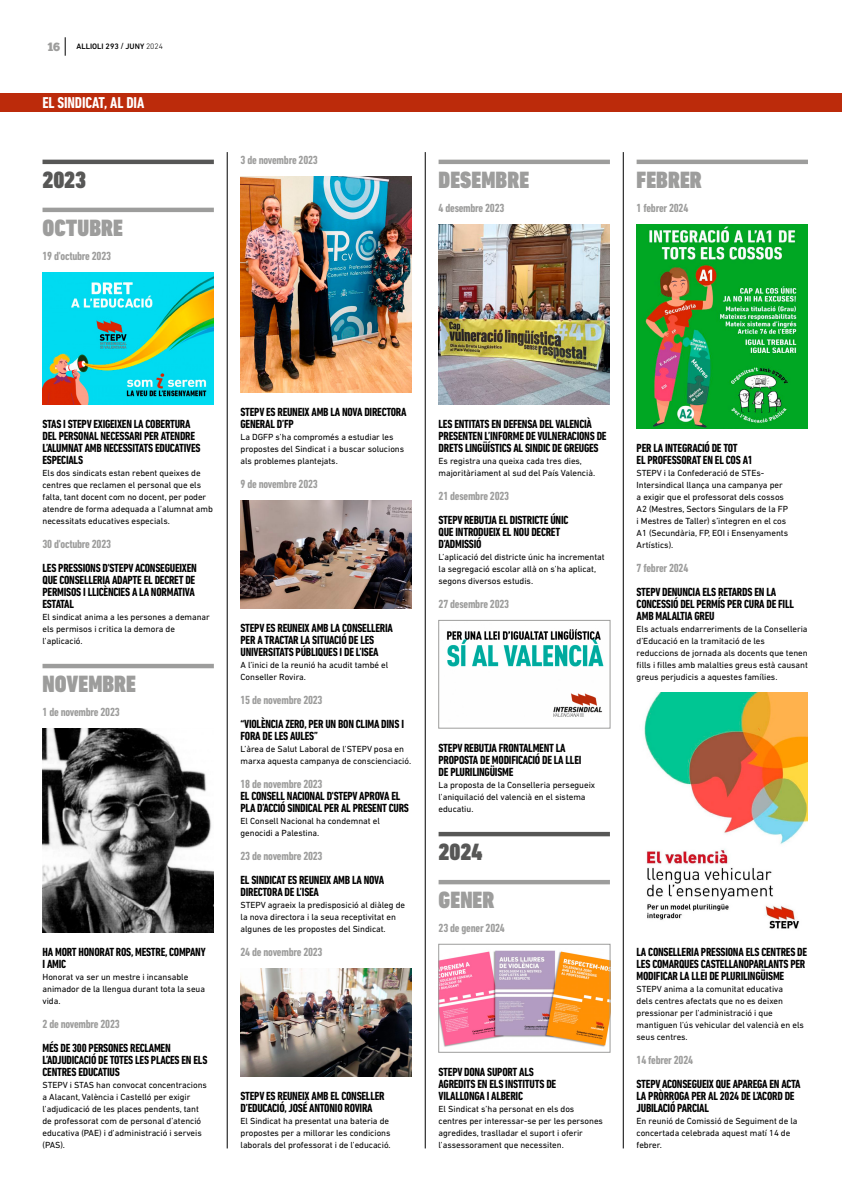
<style>
.page{position:relative;width:842px;height:1191px;background:#fff}
.page>*{position:absolute;margin:0;border:0;box-sizing:border-box;transform-origin:0 0}
.MESOS_AL_DIA{font:900 condensed 24px "DIN Next LT Pro";letter-spacing:.005em;color:#9d9d9c}
.MESOS_AL_DIA-2{font:900 condensed 24px "DIN Next LT Pro";letter-spacing:-.005em;color:#575756}
.Titular_C_DIN_18{font:700 condensed 16px "DIN Next LT Pro";letter-spacing:-.01em;color:#fff}
.TITULET_AL_DIA{font:700 condensed 12px/12px "DIN Next LT Pro";letter-spacing:-.02em;color:#000}
.DIES_AL_DIA{font:700 condensed 12px "DIN Next LT Pro";letter-spacing:-.02em;color:#9d9d9c}
.t1{font:12px "Chunk Five";color:#9d9d9c}
.Text_Base_sense_sanc{font:9px/12px "DIN Next LT Pro";letter-spacing:-.005em;color:#000}
.t2{font:500 8px "DIN Next LT Pro";color:#000}
.s1{font-family:"Junction";font-weight:400}
.s2{font-weight:300}
</style>
<div class="page">
<svg style="left:65px;top:37px;width:1px;height:19px"></svg>
<div style="left:0;top:94px;width:842px;height:18px;background:#bc2b0b"></div>
<hr style="left:43px;top:160px;width:171px;height:4px;background:#575756">
<hr style="left:43px;top:208px;width:171px;height:4px;background:#9d9d9c">
<hr style="left:43px;top:664px;width:171px;height:4px;background:#9d9d9c">
<img style="left:43px;top:272px;width:171px;height:132px">
<img style="left:43px;top:728px;width:171px;height:204px">
<img style="left:241px;top:176px;width:171px;height:216px">
<img style="left:241px;top:500px;width:171px;height:108px">
<img style="left:241px;top:968px;width:171px;height:108px">
<hr style="left:439px;top:160px;width:171px;height:4px;background:#9d9d9c">
<hr style="left:439px;top:832px;width:171px;height:4px;background:#575756">
<hr style="left:439px;top:880px;width:171px;height:4px;background:#9d9d9c">
<img style="left:439px;top:224px;width:171px;height:180px">
<img style="left:447px;top:629px;width:157px;height:88px">
<div style="left:439px;top:620px;width:171px;height:108px;border:1px solid #9d9d9c"></div>
<img style="left:441px;top:950px;width:167px;height:97px">
<div style="left:439px;top:944px;width:171px;height:108px;border:1px solid #9d9d9c"></div>
<hr style="left:637px;top:160px;width:171px;height:4px;background:#9d9d9c">
<img style="left:637px;top:224px;width:171px;height:204px">
<img style="left:644px;top:692px;width:164px;height:237px">
<hr style="left:227px;top:152px;width:1px;height:996px;background:#000">
<hr style="left:425px;top:152px;width:1px;height:996px;background:#000">
<hr style="left:623px;top:152px;width:1px;height:996px;background:#000">
<h3 class="t1" style="left:47px;top:39px;width:14px">16</h3>
<p class="t2" style="left:76px;top:42px;width:88px">ALLIOLI 293 <span class="s1">/</span> JUNY <span class="s2">2024</span></p>
<p class="Titular_C_DIN_18" style="left:43px;top:93px;width:103px">EL SINDICAT, AL DIA</p>
<p class="MESOS_AL_DIA-2" style="left:43px;top:166px;width:45px">2023</p>
<p class="MESOS_AL_DIA" style="left:43px;top:214px;width:82px">OCTUBRE</p>
<p class="DIES_AL_DIA" style="left:43px;top:249px;width:70px">19 d'octubre 2023</p>
<p class="DIES_AL_DIA" style="left:241px;top:153px;width:79px">3 de novembre 2023</p>
<p class="MESOS_AL_DIA" style="left:439px;top:166px;width:92px">DESEMBRE</p>
<p class="DIES_AL_DIA" style="left:439px;top:201px;width:67px">4 desembre 2023</p>
<p class="MESOS_AL_DIA" style="left:637px;top:166px;width:67px">FEBRER</p>
<p class="DIES_AL_DIA" style="left:637px;top:201px;width:53px">1 febrer 2024</p>
<p class="TITULET_AL_DIA" style="left:43px;top:418px;width:160px">STAS I STEPV EXIGEIXEN LA COBERTURA<br>DEL PERSONAL NECESSARI PER ATENDRE<br>L’ALUMNAT AMB NECESSITATS EDUCATIVES<br>ESPECIALS</p>
<p class="Text_Base_sense_sanc" style="left:43px;top:467px;width:172px">Els dos sindicats estan rebent queixes de centres que reclamen el personal que els falta, tant docent com no docent, per poder atendre de forma adequada a l’alumnat amb necessitats educatives especials.</p>
<p class="DIES_AL_DIA" style="left:43px;top:537px;width:70px">30 d'octubre 2023</p>
<p class="TITULET_AL_DIA" style="left:43px;top:562px;width:156px">LES PRESSIONS D'STEPV ACONSEGUEIXEN<br>QUE CONSELLERIA ADAPTE EL DECRET DE<br>PERMISOS I LLICÈNCIES A LA NORMATIVA<br>ESTATAL</p>
<p class="Text_Base_sense_sanc" style="left:43px;top:611px;width:169px">El sindicat anima a les persones a demanar els permisos i critica la demora de l’aplicació.</p>
<p class="MESOS_AL_DIA" style="left:43px;top:670px;width:95px">NOVEMBRE</p>
<p class="DIES_AL_DIA" style="left:43px;top:705px;width:79px">1 de novembre 2023</p>
<p class="TITULET_AL_DIA" style="left:43px;top:946px;width:165px">HA MORT HONORAT ROS, MESTRE, COMPANY<br>I AMIC</p>
<p class="Text_Base_sense_sanc" style="left:43px;top:971px;width:164px">Honorat va ser un mestre i incansable animador de la llengua durant tota la seua vida.</p>
<p class="DIES_AL_DIA" style="left:43px;top:1017px;width:79px">2 de novembre 2023</p>
<p class="TITULET_AL_DIA" style="left:43px;top:1042px;width:166px">MÉS DE 300 PERSONES RECLAMEN<br>L’ADJUDICACIÓ DE TOTES LES PLACES EN ELS<br>CENTRES EDUCATIUS</p>
<p class="Text_Base_sense_sanc" style="left:43px;top:1079px;width:166px">STEPV i STAS han convocat concentracions a Alacant, València i Castelló per exigir l’adjudicació de les places pendents, tant de professorat com de personal d’atenció educativa (PAE) i d’administració i serveis (PAS).</p>
<p class="TITULET_AL_DIA" style="left:241px;top:406px;width:168px">STEPV ES REUNEIX AMB LA NOVA DIRECTORA<br>GENERAL D’FP</p>
<p class="Text_Base_sense_sanc" style="left:241px;top:431px;width:165px">La DGFP s’ha compromés a estudiar les propostes del Sindicat i a buscar solucions als problemes plantejats.</p>
<p class="DIES_AL_DIA" style="left:241px;top:477px;width:79px">9 de novembre 2023</p>
<p class="TITULET_AL_DIA" style="left:241px;top:622px;width:154px">STEPV ES REUNEIX AMB LA CONSELLERIA<br>PER A TRACTAR LA SITUACIÓ DE LES<br>UNIVERSITATS PÚBLIQUES I DE L’ISEA</p>
<p class="Text_Base_sense_sanc" style="left:241px;top:659px;width:149px">A l’inici de la reunió ha acudit també el<br>Conseller Rovira.</p>
<p class="DIES_AL_DIA" style="left:241px;top:693px;width:84px">15 de novembre 2023</p>
<p class="TITULET_AL_DIA" style="left:241px;top:718px;width:165px">“VIOLÈNCIA ZERO, PER UN BON CLIMA DINS I<br>FORA DE LES AULES”</p>
<p class="Text_Base_sense_sanc" style="left:241px;top:743px;width:172px">L’àrea de Salut Laboral de l’STEPV posa en marxa aquesta campanya de conscienciació.</p>
<p class="DIES_AL_DIA" style="left:241px;top:777px;width:84px">18 de novembre 2023</p>
<p class="TITULET_AL_DIA" style="left:241px;top:790px;width:170px">EL CONSELL NACIONAL D'STEPV APROVA EL<br>PLA D’ACCIÓ SINDICAL PER AL PRESENT CURS</p>
<p class="Text_Base_sense_sanc" style="left:241px;top:815px;width:141px">El Consell Nacional ha condemnat el genocidi a Palestina.</p>
<p class="DIES_AL_DIA" style="left:241px;top:849px;width:84px">23 de novembre 2023</p>
<p class="TITULET_AL_DIA" style="left:241px;top:874px;width:145px">EL SINDICAT ES REUNEIX AMB LA NOVA<br>DIRECTORA DE L’ISEA</p>
<p class="Text_Base_sense_sanc" style="left:241px;top:899px;width:166px">STEPV agraeix la predisposició al diàleg de la nova directora i la seua receptivitat en algunes de les propostes del Sindicat.</p>
<p class="DIES_AL_DIA" style="left:241px;top:945px;width:84px">24 de novembre 2023</p>
<p class="TITULET_AL_DIA" style="left:439px;top:418px;width:169px">LES ENTITATS EN DEFENSA DEL VALENCIÀ<br>PRESENTEN L’INFORME DE VULNERACIONS DE<br>DRETS LINGÜÍSTICS AL SINDIC DE GREUGES</p>
<p class="Text_Base_sense_sanc" style="left:439px;top:455px;width:158px">Es registra una queixa cada tres dies, majoritàriament al sud del País Valencià.</p>
<p class="DIES_AL_DIA" style="left:439px;top:489px;width:72px">21 desembre 2023</p>
<p class="TITULET_AL_DIA" style="left:439px;top:514px;width:131px">STEPV REBUTJA EL DISTRICTE ÚNIC<br>QUE INTRODUEIX EL NOU DECRET<br>D’ADMISSIÓ</p>
<p class="Text_Base_sense_sanc" style="left:439px;top:551px;width:168px">L’aplicació del districte únic ha incrementat la segregació escolar allà on s’ha aplicat, segons diversos estudis.</p>
<p class="DIES_AL_DIA" style="left:439px;top:597px;width:72px">27 desembre 2023</p>
<p class="TITULET_AL_DIA" style="left:439px;top:742px;width:144px">STEPV REBUTJA FRONTALMENT LA<br>PROPOSTA DE MODIFICACIÓ DE LA LLEI<br>DE PLURILINGÜISME</p>
<p class="Text_Base_sense_sanc" style="left:439px;top:779px;width:158px">La proposta de la Conselleria persegueix l’aniquilació del valencià en el sistema educatiu.</p>
<p class="MESOS_AL_DIA-2" style="left:439px;top:838px;width:45px">2024</p>
<p class="MESOS_AL_DIA" style="left:439px;top:886px;width:57px">GENER</p>
<p class="DIES_AL_DIA" style="left:439px;top:921px;width:68px">23 de gener 2024</p>
<p class="TITULET_AL_DIA" style="left:241px;top:1090px;width:146px">STEPV ES REUNEIX AMB EL CONSELLER<br>D’EDUCACIÓ, JOSÉ ANTONIO ROVIRA</p>
<p class="Text_Base_sense_sanc" style="left:241px;top:1115px;width:152px">El Sindicat ha presentat una bateria de propostes per a millorar les condicions laborals del professorat i de l’educació.</p>
<p class="TITULET_AL_DIA" style="left:439px;top:1066px;width:119px">STEPV DONA SUPORT ALS<br>AGREDITS EN ELS INSTITUTS DE<br>VILALLONGA I ALBERIC</p>
<p class="Text_Base_sense_sanc" style="left:439px;top:1103px;width:166px">El Sindicat s’ha personat en els dos centres per interessar-se per les persones agredides, traslladar el suport i oferir l’assessorament que necessiten.</p>
<p class="TITULET_AL_DIA" style="left:637px;top:442px;width:118px">PER LA INTEGRACIÓ DE TOT<br>EL PROFESSORAT EN EL COS A1</p>
<p class="Text_Base_sense_sanc" style="left:637px;top:467px;width:153px">STEPV i la Confederació de STEs-Intersindical llança una campanya per a exigir que el professorat dels cossos A2 (Mestres, Sectors Singulars de la FP i Mestres de Taller) s’integren en el cos A1 (Secundària, FP, EOI i Ensenyaments Artístics).</p>
<p class="DIES_AL_DIA" style="left:637px;top:561px;width:53px">7 febrer 2024</p>
<p class="TITULET_AL_DIA" style="left:637px;top:586px;width:159px">STEPV DENUNCIA ELS RETARDS EN LA<br>CONCESSIÓ DEL PERMÍS PER CURA DE FILL<br>AMB MALALTIA GREU</p>
<p class="Text_Base_sense_sanc" style="left:637px;top:623px;width:173px">Els actuals endarreriments de la Conselleria d’Educació en la tramitació de les reduccions de jornada als docents que tenen fills i filles amb malalties greus està causant greus perjudicis a aquestes famílies.</p>
<p class="TITULET_AL_DIA" style="left:637px;top:946px;width:172px">LA CONSELLERIA PRESSIONA ELS CENTRES DE<br>LES COMARQUES CASTELLANOPARLANTS PER<br>MODIFICAR LA LLEI DE PLURILINGÜISME</p>
<p class="Text_Base_sense_sanc" style="left:637px;top:983px;width:169px">STEPV anima a la comunitat educativa<br>dels centres afectats que no es deixen pressionar per l’administració i que mantiguen l’ús vehicular del valencià en els seus centres.</p>
<p class="DIES_AL_DIA" style="left:637px;top:1053px;width:58px">14 febrer 2024</p>
<p class="TITULET_AL_DIA" style="left:637px;top:1078px;width:165px">STEPV ACONSEGUEIX QUE APAREGA EN ACTA<br>LA PRÒRROGA PER AL 2024 DE L’ACORD DE<br>JUBILACIÓ PARCIAL</p>
<p class="Text_Base_sense_sanc" style="left:637px;top:1115px;width:162px">En reunió de Comissió de Seguiment de la concertada celebrada aquest matí 14 de febrer.</p>
</div>
